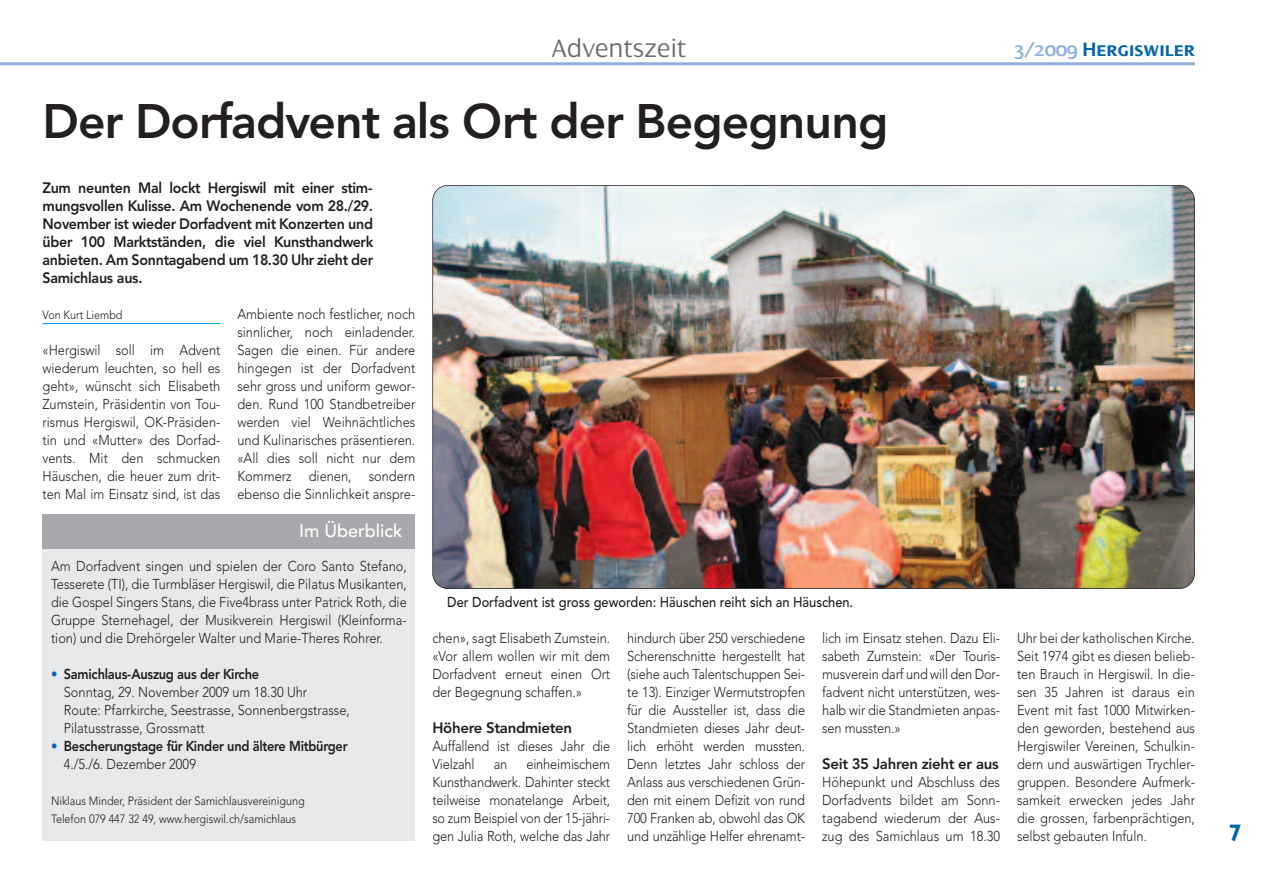
<style>
.page{position:relative;width:1263px;height:893px;background:#fff}
.page>*{position:absolute;margin:0;border:0;box-sizing:border-box;transform-origin:0 0}
.t1{font:800 48px "Avenir";letter-spacing:-.02em;color:#231f20}
.t2{font:300 27px "Dialog";color:#6c6d70}
.t3{font:700 24px "Gill Sans";color:#0067ab}
.t4{font:21px "Dialog Semi Bold SC";color:#0067ab}
.t5{font:500 18px "Avenir";color:#fff}
.t6{font:800 15px/18px "Avenir";letter-spacing:-.02em;color:#231f20;text-align:justify;scale:.95 1}
.t7{font:800 15px "Avenir";letter-spacing:-.02em;color:#231f20}
.t8{font:300 14.25px/18px "Avenir";color:#231f20;text-align:justify;scale:.9 1}
.t9{font:800 14.25px/18px "Avenir";letter-spacing:-.02em;color:#231f20;scale:.9 1}
.t10{font:500 14.25px "Avenir";color:#231f20;scale:.9 1}
.t11{font:300 12px/18px "Avenir";color:#231f20;scale:.9 1}
.s1{color:#8fb0d8}
.s2{color:#0067ab}
.s3{font-weight:800}
.s4{font-weight:300;color:#0067ab}
.s5{font-weight:300}
</style>
<div class="page">
<hr style="left:0;top:62px;width:1195px;height:3px;background:#8fb0d8">
<div style="left:43px;top:549px;width:372px;height:292px;background:#e7e8e9"></div>
<div style="left:43px;top:514px;width:372px;height:35px;background:#a8a9ad"></div>
<hr style="left:43px;top:323px;width:177px;height:1px;background:#00aeef">
<img style="left:433px;top:185px;width:761px;height:404px;border-radius:15px">
<div style="left:432px;top:185px;width:763px;height:404px;border:2px solid #231f20;border-radius:16px"></div>
<h2 class="t2" style="left:551px;top:32px;width:136px">Adventszeit</h2>
<h3 class="t4" style="left:1014px;top:37px;width:183px"><span class="s1">3/2009</span> Hergiswiler</h3>
<h1 class="t1" style="left:43px;top:102px;width:847px">Der Dorfadvent als Ort der Begegnung</h1>
<p class="t6" style="left:43px;top:180px;width:350px">Zum neunten Mal lockt Hergiswil mit einer stim&shy;mungsvollen Kulisse. Am Wochenende vom 28./29.<br>November ist wieder Dorfadvent mit Konzerten und über 100 Marktständen, die viel Kunsthandwerk anbieten. Am Sonntagabend um 18.30 Uhr zieht der Samichlaus aus.</p>
<p class="t11" style="left:43px;top:307px;width:90px">Von Kurt Liembd</p>
<p class="t8" style="left:43px;top:342px;width:199px">«Hergiswil soll im Advent wiederum leuchten, so hell es geht», wünscht sich Elisabeth Zumstein, Präsidentin von Tou&shy;rismus Hergiswil, OK-Präsiden&shy;tin und «Mutter» des Dorfad&shy;vents. Mit den schmucken Häuschen, die heuer zum drit&shy;ten Mal im Einsatz sind, ist das</p>
<p class="t8" style="left:237px;top:306px;width:199px">Ambiente noch festlicher, noch sinnlicher, noch einladender.<br>Sagen die einen. Für andere hingegen ist der Dorfadvent sehr gross und uniform gewor&shy;den. Rund 100 Standbetreiber werden viel Weihnächtliches und Kulinarisches präsentieren. «All dies soll nicht nur dem Kommerz dienen, sondern ebenso die Sinnlichkeit anspre-</p>
<p class="t5" style="left:299px;top:524px;width:105px">Im Überblick</p>
<p class="t8" style="left:51px;top:558px;width:397px">Am Dorfadvent singen und spielen der Coro Santo Stefano, Tesserete (TI), die Turmbläser Hergiswil, die Pilatus Musikanten, die Gospel Singers Stans, die Five4brass unter Patrick Roth, die Gruppe Sternehagel, der Musikverein Hergiswil (Kleinforma&shy;tion) und die Drehörgeler Walter und Marie-Theres Rohrer.</p>
<p class="t8" style="left:64px;top:666px;width:319px;text-align:left;text-indent:-13px"><span class="s2">•</span> <span class="s3">Samichlaus-Auszug aus der Kirche<br></span>Sonntag, 29. November 2009 um 18.30 Uhr<br>Route: Pfarrkirche, Seestrasse, Sonnenbergstrasse, Pilatusstrasse, Grossmatt</p>
<p class="t9" style="left:64px;top:738px;width:317px;text-indent:-13px"><span class="s4">•</span> Bescherungstage für Kinder und ältere Mitbürger<br><span class="s5">4./5./6. Dezember 2009</span></p>
<p class="t11" style="left:51px;top:793px;width:283px">Niklaus Minder, Präsident der Samichlausvereinigung<br>Telefon 079 447 32 49, www.hergiswil.ch/samichlaus</p>
<p class="t10" style="left:447px;top:596px;width:453px">Der Dorfadvent ist gross geworden: Häuschen reiht sich an Häuschen.</p>
<p class="t8" style="left:432px;top:630px;width:199px">chen», sagt Elisabeth Zumstein. «Vor allem wollen wir mit dem Dorfadvent erneut einen Ort der Begegnung schaffen.»</p>
<p class="t7" style="left:432px;top:722px;width:141px">Höhere Standmieten</p>
<p class="t8" style="left:432px;top:738px;width:199px">Auffallend ist dieses Jahr die<br>Vielzahl</p>
<p class="t8" style="left:432px;top:756px;width:199px;text-indent:94px">einheimischem Kunsthandwerk. Dahinter steckt teilweise monatelange Arbeit, so zum Beispiel von der 15-jähri&shy;gen Julia Roth, welche das Jahr</p>
<p class="t8" style="left:494px;top:756px;width:17px">an</p>
<p class="t8" style="left:627px;top:630px;width:199px">hindurch über 250 verschiedene Scherenschnitte hergestellt hat (siehe auch Talentschuppen Sei&shy;te 13). Einziger Wermutstropfen für die Aussteller ist, dass die Standmieten dieses Jahr deut&shy;lich erhöht werden mussten.<br>Denn letztes Jahr schloss der Anlass aus verschiedenen Grün&shy;den mit einem Defizit von rund 700 Franken ab, obwohl das OK und unzählige Helfer ehrenamt-</p>
<p class="t8" style="left:822px;top:630px;width:199px">lich im Einsatz stehen. Dazu Eli&shy;sabeth Zumstein: «Der Touris&shy;musverein darf und will den Dor&shy;fadvent nicht unterstützen, wes&shy;halb wir die Standmieten anpas&shy;sen mussten.»</p>
<p class="t7" style="left:822px;top:758px;width:178px">Seit 35 Jahren zieht er aus</p>
<p class="t8" style="left:822px;top:774px;width:199px">Höhepunkt und Abschluss des Dorfadvents bildet am Sonn&shy;tagabend wiederum der Aus&shy;zug des Samichlaus um 18.30</p>
<p class="t8" style="left:1017px;top:630px;width:199px">Uhr bei der katholischen Kirche.<br>Seit 1974 gibt es diesen belieb&shy;ten Brauch in Hergiswil. In die&shy;sen 35 Jahren ist daraus ein Event mit fast 1000 Mitwirken&shy;den geworden, bestehend aus Hergiswiler Vereinen, Schulkin&shy;dern und auswärtigen Trychler&shy;gruppen. Besondere Aufmerk&shy;samkeit erwecken jedes Jahr die grossen, farbenprächtigen, selbst gebauten Infuln.</p>
<h3 class="t3" style="left:1228px;top:823px;width:15px">7</h3>
</div>
